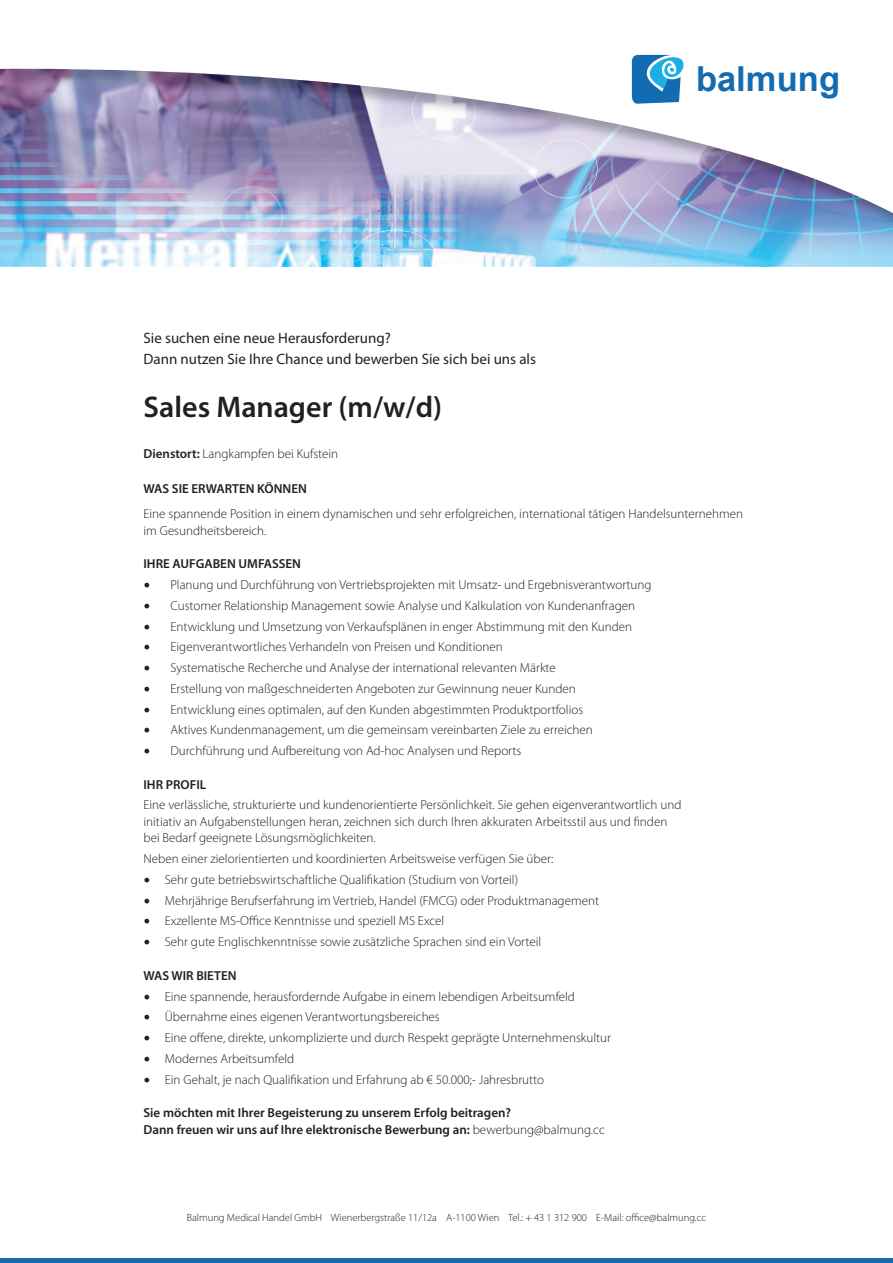
<style>
.page{position:relative;width:893px;height:1263px;background:#fff}
.page>*{position:absolute;margin:0;border:0;box-sizing:border-box;transform-origin:0 0}
.t1{font:700 34.5px "Arial";letter-spacing:.005em;color:#136cb2}
.t2{font:600 30px "Myriad Pro";color:#231f20}
.t3{font:15px/21px "Myriad Pro";color:#231f20}
.t4{font:300 13.05px/16.5px "Myriad Pro";color:#231f20}
.t5{font:600 13.05px/16.5px "Myriad Pro";color:#231f20}
.t6{font:300 10.5px "Myriad Pro";color:#231f20}
.s1{font-weight:600}
.s2{font-family:"Minion Pro";font-weight:400;font-size:18px}
.s3{font-weight:300}
</style>
<div class="page">
<img style="left:0;top:213px;width:893px;height:54px">
<img style="left:2px;top:213px;width:891px;height:18px">
<img style="left:0;top:54px;width:893px;height:159px">
<svg style="left:632px;top:55px;width:52px;height:49px"></svg>
<hr style="left:0;top:1259px;width:893px;height:4px;background:#136cb2">
<h1 class="t1" style="left:696px;top:56px;width:146px">balmung</h1>
<p class="t3" style="left:144px;top:327px;width:394px">Sie suchen eine neue Herausforderung?<br>Dann nutzen Sie Ihre Chance und bewerben Sie sich bei uns als</p>
<h2 class="t2" style="left:144px;top:388px;width:300px">Sales Manager (m/w/d)</h2>
<p class="t4" style="left:144px;top:446px;width:196px"><span class="s1">Dienstort:</span> Langkampfen bei Kufstein</p>
<p class="t5" style="left:144px;top:480px;width:165px">WAS SIE ERWARTEN KÖNNEN</p>
<p class="t4" style="left:144px;top:506px;width:601px">Eine spannende Position in einem dynamischen und sehr erfolgreichen, international tätigen Handelsunternehmen im Gesundheitsbereich.</p>
<p class="t5" style="left:144px;top:555px;width:159px">IHRE AUFGABEN UMFASSEN</p>
<p class="t4" style="left:144px;top:577px;width:510px"><span class="s2">•</span> Planung und Durchführung von Vertriebsprojekten mit Umsatz- und Ergebnisverantwortung</p>
<p class="t4" style="left:144px;top:597px;width:493px"><span class="s2">•</span> Customer Relationship Management sowie Analyse und Kalkulation von Kundenanfragen</p>
<p class="t4" style="left:144px;top:618px;width:490px"><span class="s2">•</span> Entwicklung und Umsetzung von Verkaufsplänen in enger Abstimmung mit den Kunden</p>
<p class="t4" style="left:144px;top:639px;width:361px"><span class="s2">•</span> Eigenverantwortliches Verhandeln von Preisen und Konditionen</p>
<p class="t4" style="left:144px;top:660px;width:414px"><span class="s2">•</span> Systematische Recherche und Analyse der international relevanten Märkte</p>
<p class="t4" style="left:144px;top:680px;width:434px"><span class="s2">•</span> Erstellung von maßgeschneiderten Angeboten zur Gewinnung neuer Kunden</p>
<p class="t4" style="left:144px;top:701px;width:441px"><span class="s2">•</span> Entwicklung eines optimalen, auf den Kunden abgestimmten Produktportfolios</p>
<p class="t4" style="left:144px;top:722px;width:451px"><span class="s2">•</span> Aktives Kundenmanagement, um die gemeinsam vereinbarten Ziele zu erreichen</p>
<p class="t4" style="left:144px;top:743px;width:379px"><span class="s2">•</span> Durchführung und Aufbereitung von Ad-hoc Analysen und Reports</p>
<p class="t5" style="left:144px;top:776px;width:64px">IHR PROFIL</p>
<p class="t4" style="left:144px;top:797px;width:539px">Eine verlässliche, strukturierte und kundenorientierte Persönlichkeit. Sie gehen eigenverantwortlich und initiativ an Aufgabenstellungen heran, zeichnen sich durch Ihren akkuraten Arbeitsstil aus und finden bei Bedarf geeignete Lösungsmöglichkeiten.</p>
<p class="t4" style="left:144px;top:851px;width:411px">Neben einer zielorientierten und koordinierten Arbeitsweise verfügen Sie über:</p>
<p class="t4" style="left:144px;top:871px;width:376px"><span class="s2">•</span> Sehr gute betriebswirtschaftliche Qualifikation (Studium von Vorteil)</p>
<p class="t4" style="left:144px;top:892px;width:457px"><span class="s2">•</span> Mehrjährige Berufserfahrung im Vertrieb, Handel (FMCG) oder Produktmanagement</p>
<p class="t4" style="left:144px;top:913px;width:302px"><span class="s2">•</span> Exzellente MS-Office Kenntnisse und speziell MS Excel</p>
<p class="t4" style="left:144px;top:934px;width:399px"><span class="s2">•</span> Sehr gute Englischkenntnisse sowie zusätzliche Sprachen sind ein Vorteil</p>
<p class="t5" style="left:144px;top:967px;width:95px">WAS WIR BIETEN</p>
<p class="t4" style="left:144px;top:988px;width:433px"><span class="s2">•</span> Eine spannende, herausfordernde Aufgabe in einem lebendigen Arbeitsumfeld</p>
<p class="t4" style="left:144px;top:1009px;width:298px"><span class="s2">•</span> Übernahme eines eigenen Verantwortungsbereiches</p>
<p class="t4" style="left:144px;top:1030px;width:469px"><span class="s2">•</span> Eine offene, direkte, unkomplizierte und durch Respekt geprägte Unternehmenskultur</p>
<p class="t4" style="left:144px;top:1050px;width:152px"><span class="s2">•</span> Modernes Arbeitsumfeld</p>
<p class="t4" style="left:144px;top:1071px;width:402px"><span class="s2">•</span> Ein Gehalt, je nach Qualifikation und Erfahrung ab € 50.000;- Jahresbrutto</p>
<p class="t5" style="left:144px;top:1104px;width:463px">Sie möchten mit Ihrer Begeisterung zu unserem Erfolg beitragen?<br>Dann freuen wir uns auf Ihre elektronische Bewerbung an: <span class="s3">bewerbung@balmung.cc</span></p>
<p class="t6" style="left:187px;top:1212px;width:521px">Balmung Medical Handel GmbH Wienerbergstraße 11/12a A-1100 Wien Tel.: + 43 1 312 900 E-Mail: office@balmung.cc</p>
</div>
